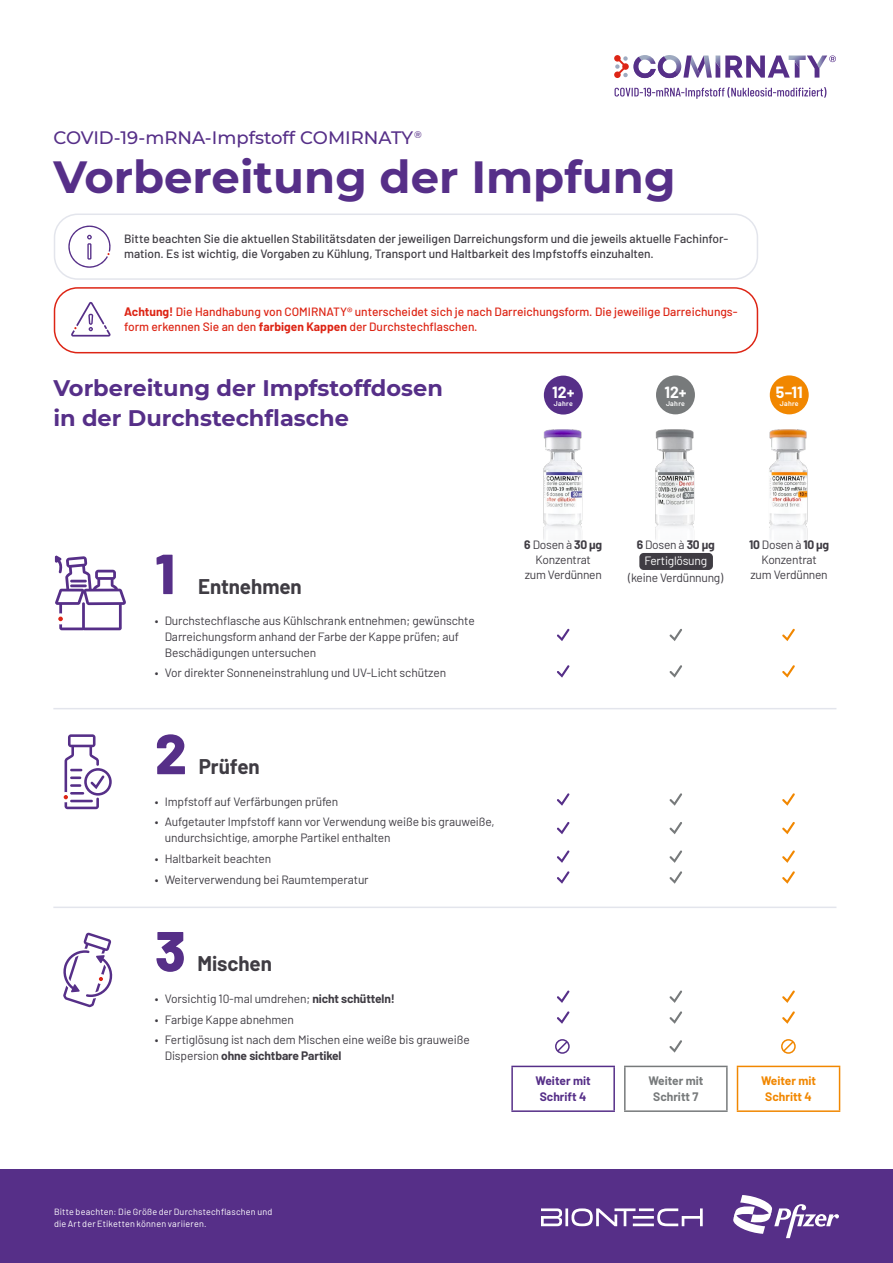
<style>
.page{position:relative;width:893px;height:1263px;background:#fff}
.page>*{position:absolute;margin:0;border:0;box-sizing:border-box;transform-origin:0 0}
.t1{font:800 56.25px "Barlow";color:#562f88}
.t2{font:700 45px "Montserrat";color:#562f88}
.t3{font:700 22.5px/30px "Montserrat";color:#562f88}
.t4{font:700 20.7px "Barlow";letter-spacing:-.005em;color:#3f3c43}
.t5{font:500 18px "Montserrat";color:#562f88}
.t6{font:700 15.9px "Barlow";color:#fff}
.t7{font:700 15.75px "Barlow";color:#fff}
.t8{font:12px/15.8px "Barlow";letter-spacing:-.01em;color:#3f3c43}
.t9{font:500 12px/14.4px "Barlow";color:#3f3c43}
.t10{font:500 12px/14.4px "Barlow";color:#dd2515}
.t11{font:700 12px/15.8px "Barlow";color:#562f88;text-align:center}
.t12{font:700 12px/15.8px "Barlow";color:#777a7b;text-align:center}
.t13{font:700 12px/15.8px "Barlow";color:#f18700;text-align:center}
.t14{font:12px "Barlow";letter-spacing:-.02em;color:#fff}
.t15{font:9px/12px "Barlow";letter-spacing:.02em;color:#fff}
.t16{font:600 6.9px "Barlow";letter-spacing:.04em;color:#fff}
.s1{font-weight:700}
</style>
<div class="page">
<div style="left:0;top:1169px;width:893px;height:94px;background:#562f88"></div>
<svg style="left:733px;top:1195px;width:106px;height:43px"></svg>
<svg style="left:541px;top:1208px;width:162px;height:18px"></svg>
<svg style="left:614px;top:87px;width:212px;height:12px"></svg>
<svg style="left:614px;top:55px;width:222px;height:23px"></svg>
<svg style="left:557px;top:629px;width:13px;height:12px"></svg>
<svg style="left:669px;top:629px;width:13px;height:12px"></svg>
<svg style="left:782px;top:629px;width:13px;height:12px"></svg>
<svg style="left:557px;top:665px;width:13px;height:13px"></svg>
<svg style="left:669px;top:665px;width:13px;height:13px"></svg>
<svg style="left:782px;top:665px;width:13px;height:13px"></svg>
<svg style="left:71px;top:302px;width:40px;height:35px"></svg>
<svg style="left:63px;top:933px;width:50px;height:74px"></svg>
<svg style="left:55px;top:555px;width:71px;height:75px"></svg>
<svg style="left:64px;top:734px;width:48px;height:75px"></svg>
<div style="left:54px;top:214px;width:704px;height:66px;border:2px solid #e3e5ec;border-radius:23px"></div>
<hr style="left:53px;top:708px;width:783px;height:1px;background:#e3e5ec">
<hr style="left:53px;top:906px;width:783px;height:2px;background:#e3e5ec">
<img style="left:769px;top:429px;width:39px;height:116px">
<div style="left:770px;top:375px;width:39px;height:39px;background:#f18700;border-radius:50%"></div>
<img style="left:543px;top:429px;width:40px;height:111px">
<div style="left:544px;top:376px;width:39px;height:38px;background:#562f88;border-radius:50%"></div>
<svg style="left:557px;top:793px;width:13px;height:13px"></svg>
<svg style="left:669px;top:793px;width:13px;height:13px"></svg>
<svg style="left:782px;top:793px;width:13px;height:13px"></svg>
<svg style="left:557px;top:822px;width:13px;height:12px"></svg>
<svg style="left:669px;top:822px;width:13px;height:12px"></svg>
<svg style="left:782px;top:822px;width:13px;height:12px"></svg>
<svg style="left:557px;top:850px;width:13px;height:13px"></svg>
<svg style="left:669px;top:850px;width:13px;height:13px"></svg>
<svg style="left:782px;top:850px;width:13px;height:13px"></svg>
<svg style="left:557px;top:871px;width:13px;height:13px"></svg>
<svg style="left:669px;top:871px;width:13px;height:13px"></svg>
<svg style="left:782px;top:871px;width:13px;height:13px"></svg>
<hr style="left:511px;top:1067px;width:2px;height:43px;background:#562f88">
<hr style="left:511px;top:1066px;width:104px;height:1px;background:#562f88">
<hr style="left:511px;top:1110px;width:104px;height:2px;background:#562f88">
<hr style="left:613px;top:1067px;width:2px;height:43px;background:#562f88">
<hr style="left:624px;top:1067px;width:2px;height:43px;background:#777a7b">
<hr style="left:624px;top:1066px;width:104px;height:1px;background:#777a7b">
<hr style="left:624px;top:1110px;width:104px;height:2px;background:#777a7b">
<hr style="left:726px;top:1067px;width:2px;height:43px;background:#777a7b">
<hr style="left:737px;top:1067px;width:1px;height:43px;background:#f18700">
<hr style="left:737px;top:1066px;width:103px;height:1px;background:#f18700">
<hr style="left:839px;top:1067px;width:1px;height:43px;background:#f18700">
<hr style="left:737px;top:1110px;width:103px;height:2px;background:#f18700">
<svg style="left:557px;top:990px;width:13px;height:13px"></svg>
<svg style="left:669px;top:990px;width:13px;height:13px"></svg>
<svg style="left:782px;top:990px;width:13px;height:13px"></svg>
<svg style="left:557px;top:1011px;width:13px;height:13px"></svg>
<svg style="left:669px;top:1011px;width:13px;height:13px"></svg>
<svg style="left:782px;top:1011px;width:13px;height:13px"></svg>
<div style="left:781px;top:1039px;width:15px;height:15px;border:2px solid #f18700;border-radius:50%"></div>
<svg style="left:782px;top:1039px;width:13px;height:14px"></svg>
<div style="left:555px;top:1039px;width:15px;height:15px;border:2px solid #562f88;border-radius:50%"></div>
<svg style="left:556px;top:1039px;width:13px;height:14px"></svg>
<svg style="left:669px;top:1040px;width:13px;height:12px"></svg>
<div style="left:54px;top:287px;width:704px;height:66px;border:2px solid #dd2515;border-radius:23px"></div>
<svg style="left:68px;top:225px;width:43px;height:43px"></svg>
<img style="left:655px;top:429px;width:40px;height:111px">
<div style="left:656px;top:375px;width:39px;height:39px;background:#777a7b;border-radius:50%"></div>
<div style="left:639px;top:553px;width:74px;height:17px;background:#3f3c43;border-radius:4px"></div>
<h3 class="t5" style="left:53px;top:125px;width:370px">COVID-19-mRNA-Impfstoff COMIRNATY<sup>®</sup></h3>
<h2 class="t2" style="left:53px;top:145px;width:624px">Vorbereitung der Impfung</h2>
<p class="t9" style="left:124px;top:231px;width:606px">Bitte beachten Sie die aktuellen Stabilitätsdaten der jeweiligen Darreichungsform und die jeweils aktuelle Fachinfor&shy;mation. Es ist wichtig, die Vorgaben zu Kühlung, Transport und Haltbarkeit des Impfstoffs einzuhalten.</p>
<p class="t10" style="left:124px;top:304px;width:615px"><span class="s1">Achtung!</span> Die Handhabung von COMIRNATY® unterscheidet sich je nach Darreichungsform. Die jeweilige Darreichungs&shy;form erkennen Sie an den <span class="s1">farbigen Kappen</span> der Durchstechflaschen.</p>
<h3 class="t3" style="left:53px;top:372px;width:391px">Vorbereitung der Impfstoffdosen in der Durchstechflasche</h3>
<h3 class="t7" style="left:552px;top:381px;width:24px">12+</h3>
<p class="t16" style="left:554px;top:398px;width:20px">Jahre</p>
<h3 class="t7" style="left:664px;top:381px;width:24px">12+</h3>
<p class="t16" style="left:666px;top:398px;width:20px">Jahre</p>
<h3 class="t6" style="left:776px;top:381px;width:28px">5–11</h3>
<p class="t16" style="left:780px;top:398px;width:21px">Jahre</p>
<h1 class="t1" style="left:155px;top:532px;width:21px">1</h1>
<h3 class="t4" style="left:198px;top:571px;width:105px">Entnehmen</h3>
<p class="t8" style="left:165px;top:612px;width:311px;text-indent:-10px">• Durchstechflasche aus Kühlschrank entnehmen; gewünschte<br>Darreichungsform anhand der Farbe der Kappe prüfen; auf<br>Beschädigungen untersuchen</p>
<p class="t8" style="left:155px;top:664px;width:293px">• Vor direkter Sonneneinstrahlung und UV-Licht schützen</p>
<h1 class="t1" style="left:155px;top:712px;width:33px">2</h1>
<h3 class="t4" style="left:199px;top:751px;width:63px">Prüfen</h3>
<p class="t8" style="left:155px;top:792px;width:185px">• Impfstoff auf Verfärbungen prüfen</p>
<p class="t8" style="left:165px;top:813px;width:331px;text-indent:-10px">• Aufgetauter Impfstoff kann vor Verwendung weiße bis grauweiße, undurchsichtige, amorphe Partikel enthalten</p>
<p class="t8" style="left:155px;top:849px;width:118px">• Haltbarkeit beachten</p>
<p class="t8" style="left:155px;top:870px;width:215px">• Weiterverwendung bei Raumtemperatur</p>
<h1 class="t1" style="left:155px;top:909px;width:32px">3</h1>
<h3 class="t4" style="left:198px;top:949px;width:76px">Mischen</h3>
<p class="t8" style="left:155px;top:989px;width:242px">• Vorsichtig 10-mal umdrehen; <span class="s1">nicht schütteln!</span></p>
<p class="t8" style="left:155px;top:1010px;width:141px">• Farbige Kappe abnehmen</p>
<p class="t8" style="left:165px;top:1031px;width:306px;text-indent:-10px">• Fertiglösung ist nach dem Mischen eine weiße bis grauweiße<br>Dispersion <span class="s1">ohne sichtbare Partikel</span></p>
<p class="t8" style="left:524px;top:536px;width:79px;line-height:15px;text-align:center"><span class="s1">6</span> Dosen à <span class="s1">30 µg<br></span>Konzentrat zum Verdünnen</p>
<p class="t8" style="left:637px;top:536px;width:79px"><span class="s1">6</span> Dosen à <span class="s1">30 µg</span></p>
<p class="t8" style="left:628px;top:569px;width:97px">(keine Verdünnung)</p>
<p class="t14" style="left:644px;top:552px;width:64px">Fertiglösung</p>
<p class="t8" style="left:749px;top:536px;width:81px;line-height:15px;text-align:center"><span class="s1">10</span> Dosen à <span class="s1">10 µg<br></span>Konzentrat<br>zum Verdünnen</p>
<p class="t15" style="left:54px;top:1205px;width:220px">Bitte beachten: Die Größe der Durchstechflaschen und die Art der Etiketten können variieren.</p>
<p class="t11" style="left:536px;top:1072px;width:57px">Weiter mit<br>Schrift 4</p>
<p class="t12" style="left:648px;top:1072px;width:57px">Weiter mit<br>Schritt 7</p>
<p class="t13" style="left:761px;top:1072px;width:57px">Weiter mit<br>Schritt 4</p>
</div>
